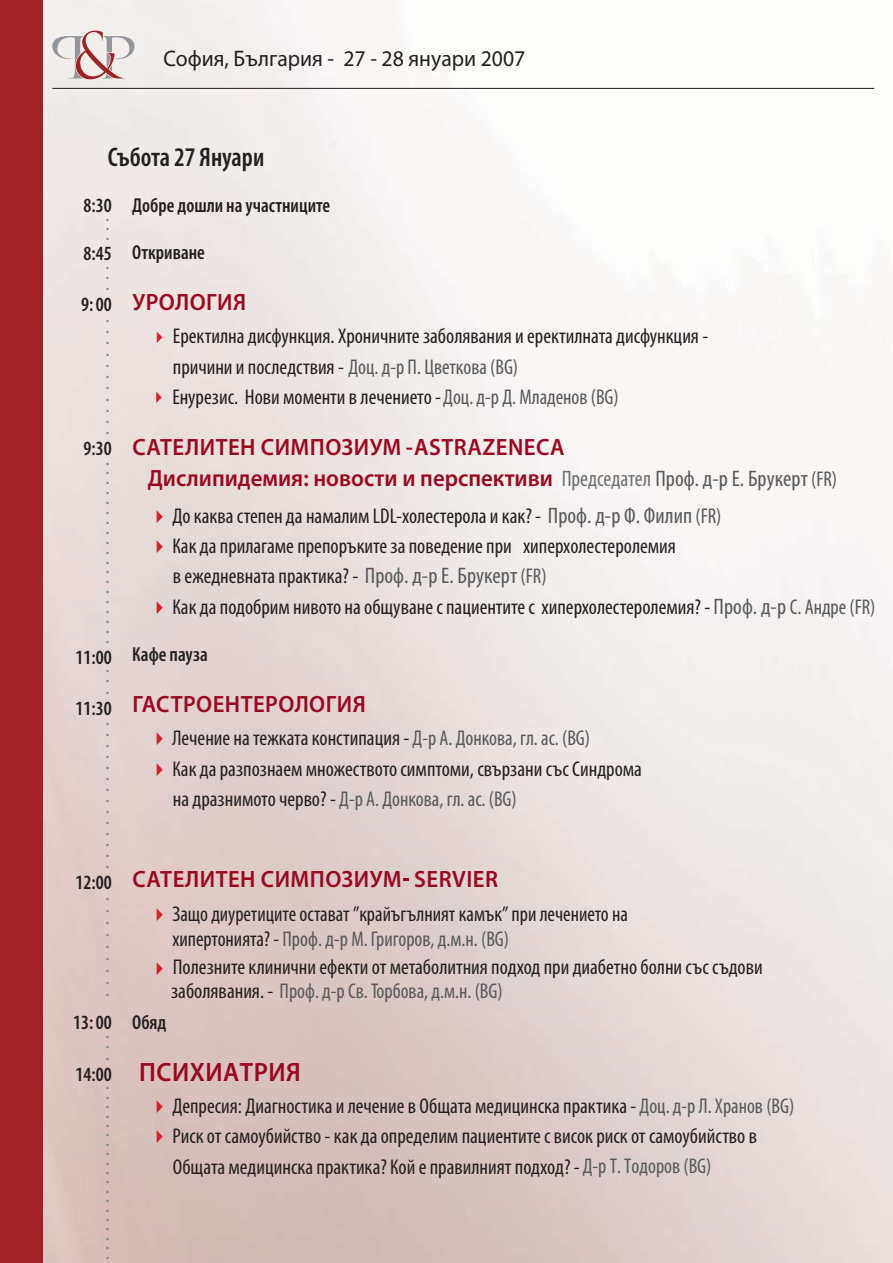
<style>
.page{position:relative;width:893px;height:1263px;background:#fff}
.page>*{position:absolute;margin:0;border:0;box-sizing:border-box;transform-origin:0 0}
.t1{font:600 condensed 27px "Myriad Pro";letter-spacing:-.005em;color:#231f20;scale:.96 1}
.t2{font:600 26.55px "Myriad Pro";letter-spacing:.02em;color:#9b0621;scale:.96 1}
.t3{font:600 23.7px/31.3px "Myriad Pro";letter-spacing:.02em;color:#9b0621;scale:.96 1}
.t4{font:22.5px "Myriad Pro";color:#231f20;scale:.96 1}
.t5{font:condensed 21.45px/30.5px "Myriad Pro";color:#231f20}
.t6{font:condensed 21.45px/25.7px "Myriad Pro";color:#231f20;scale:.96 1}
.t7{font:600 condensed 20.25px "Myriad Pro";color:#231f20;scale:.96 1}
.t8{font:condensed 20.25px/29.7px "Myriad Pro";color:#808284;scale:1.08 1}
.s1{color:#58595b}
.s2{font-weight:400;font-stretch:condensed;font-size:22.5px;color:#6d6f71}
.s3{font-weight:400;font-stretch:condensed;font-size:22.5px;color:#58595b}
.s4{font-weight:400;font-stretch:condensed;font-size:21.45px;color:#58595b}
.s5{color:#d2232a}
.s6{font-size:22.5px;color:#58595b}
</style>
<div class="page">
<img style="left:43px;top:0;width:850px;height:1263px">
<hr style="left:52px;top:88px;width:822px;height:1px;background:#231f20">
<svg style="left:52px;top:31px;width:83px;height:48px;background:#dac8c6"></svg>
<div style="left:0;top:0;width:43px;height:1263px;background:#a02225"></div>
<svg style="left:157px;top:331px;width:5px;height:12px"></svg>
<svg style="left:156px;top:392px;width:6px;height:11px"></svg>
<p class="t4" style="left:164px;top:45px;width:378px">София, България - 27 - 28 януари 2007</p>
<p class="t1" style="left:108px;top:140px;width:165px">Събота 27 Януари</p>
<p class="t7" style="left:84px;top:192px;width:31px">8:30</p>
<p class="t7" style="left:84px;top:241px;width:31px">8:45</p>
<p class="t7" style="left:81px;top:292px;width:33px">9: 00</p>
<p class="t8" style="left:106px;top:199px;width:5px">.</p>
<p class="t8" style="left:106px;top:208px;width:5px">.</p>
<p class="t8" style="left:106px;top:218px;width:5px">. .</p>
<p class="t8" style="left:106px;top:257px;width:5px">.</p>
<p class="t8" style="left:106px;top:268px;width:5px;line-height:31.5px">. .</p>
<p class="t8" style="left:106px;top:311px;width:5px">.</p>
<p class="t8" style="left:106px;top:323px;width:5px">.</p>
<p class="t8" style="left:106px;top:334px;width:5px">.</p>
<p class="t8" style="left:106px;top:345px;width:5px">.</p>
<p class="t8" style="left:106px;top:356px;width:5px">.</p>
<p class="t8" style="left:106px;top:368px;width:5px">.</p>
<p class="t8" style="left:106px;top:379px;width:5px">.</p>
<p class="t8" style="left:106px;top:390px;width:5px">.</p>
<p class="t8" style="left:106px;top:401px;width:5px">.</p>
<p class="t8" style="left:106px;top:412px;width:5px;line-height:30.2px">. .</p>
<p class="t8" style="left:106px;top:453px;width:5px">.</p>
<p class="t8" style="left:106px;top:463px;width:5px">.</p>
<p class="t8" style="left:106px;top:472px;width:5px">.</p>
<p class="t8" style="left:106px;top:482px;width:5px">.</p>
<p class="t8" style="left:106px;top:492px;width:5px">.</p>
<p class="t8" style="left:106px;top:502px;width:5px">.</p>
<p class="t8" style="left:106px;top:512px;width:5px">.</p>
<p class="t8" style="left:106px;top:522px;width:5px">.</p>
<p class="t8" style="left:106px;top:532px;width:5px">.</p>
<p class="t8" style="left:106px;top:542px;width:5px">.</p>
<p class="t8" style="left:106px;top:552px;width:5px">.</p>
<p class="t8" style="left:106px;top:562px;width:5px">.</p>
<p class="t8" style="left:106px;top:571px;width:5px">.</p>
<p class="t8" style="left:106px;top:581px;width:5px">.</p>
<p class="t8" style="left:106px;top:591px;width:5px">.</p>
<p class="t8" style="left:106px;top:601px;width:5px">.</p>
<p class="t8" style="left:106px;top:611px;width:5px">.</p>
<p class="t8" style="left:106px;top:621px;width:5px">. .</p>
<p class="t8" style="left:106px;top:660px;width:5px">.</p>
<p class="t8" style="left:106px;top:671px;width:5px;line-height:31.2px">. .</p>
<p class="t8" style="left:106px;top:714px;width:5px">.</p>
<p class="t8" style="left:106px;top:725px;width:5px">.</p>
<p class="t8" style="left:106px;top:736px;width:5px">.</p>
<p class="t8" style="left:106px;top:747px;width:5px">.</p>
<p class="t8" style="left:106px;top:758px;width:5px">.</p>
<p class="t8" style="left:106px;top:769px;width:5px">.</p>
<p class="t8" style="left:106px;top:780px;width:5px">.</p>
<p class="t8" style="left:106px;top:791px;width:5px">.</p>
<p class="t8" style="left:106px;top:802px;width:5px">.</p>
<p class="t8" style="left:106px;top:813px;width:5px">.</p>
<p class="t8" style="left:106px;top:824px;width:5px">.</p>
<p class="t8" style="left:106px;top:835px;width:5px">.</p>
<p class="t8" style="left:106px;top:845px;width:5px;line-height:32.1px">. .</p>
<p class="t8" style="left:106px;top:890px;width:5px">.</p>
<p class="t8" style="left:106px;top:902px;width:5px">.</p>
<p class="t8" style="left:106px;top:914px;width:5px">.</p>
<p class="t8" style="left:106px;top:926px;width:5px">.</p>
<p class="t8" style="left:106px;top:938px;width:5px">.</p>
<p class="t8" style="left:106px;top:950px;width:5px">.</p>
<p class="t8" style="left:106px;top:962px;width:5px">.</p>
<p class="t8" style="left:106px;top:968px;width:5px;line-height:42px">. .</p>
<p class="t8" style="left:106px;top:1026px;width:5px">.</p>
<p class="t8" style="left:106px;top:1038px;width:5px">. .</p>
<p class="t8" style="left:106px;top:1077px;width:5px">.</p>
<p class="t8" style="left:106px;top:1086px;width:5px">.</p>
<p class="t8" style="left:106px;top:1096px;width:5px">.</p>
<p class="t8" style="left:106px;top:1105px;width:5px">.</p>
<p class="t8" style="left:106px;top:1114px;width:5px">.</p>
<p class="t8" style="left:106px;top:1124px;width:5px">.</p>
<p class="t8" style="left:106px;top:1133px;width:5px">.</p>
<p class="t8" style="left:106px;top:1143px;width:5px">.</p>
<p class="t8" style="left:106px;top:1152px;width:5px">.</p>
<p class="t8" style="left:106px;top:1161px;width:5px">.</p>
<p class="t8" style="left:106px;top:1171px;width:5px">.</p>
<p class="t8" style="left:106px;top:1180px;width:5px">.</p>
<p class="t8" style="left:106px;top:1190px;width:5px">.</p>
<p class="t8" style="left:106px;top:1199px;width:5px">.</p>
<p class="t8" style="left:106px;top:1209px;width:5px">.</p>
<p class="t8" style="left:106px;top:1218px;width:5px">.</p>
<p class="t8" style="left:106px;top:1227px;width:5px">.</p>
<p class="t8" style="left:106px;top:1237px;width:5px">.</p>
<p class="t7" style="left:84px;top:436px;width:31px">9:30</p>
<p class="t7" style="left:76px;top:644px;width:39px">11:00</p>
<p class="t7" style="left:76px;top:695px;width:39px">11:30</p>
<p class="t7" style="left:76px;top:870px;width:39px">12:00</p>
<p class="t7" style="left:73px;top:1009px;width:42px">13: 00</p>
<p class="t7" style="left:76px;top:1062px;width:39px">14:00</p>
<p class="t7" style="left:132px;top:192px;width:208px">Добре дошли на участниците</p>
<p class="t7" style="left:132px;top:240px;width:77px">Откриване</p>
<p class="t3" style="left:133px;top:285px;width:120px">УРОЛОГИЯ</p>
<p class="t5" style="left:172px;top:321px;width:537px">Еректилна дисфункция. Хроничните заболявания и еректилната дисфункция - причини и последствия - <span class="s1">Доц. д-р П. Цветкова (BG)<br></span>Енурезис. Нови моменти в лечението - <span class="s1">Доц. д-р Д. Младенов (BG)</span></p>
<p class="t3" style="left:148px;top:430px;width:719px;text-indent:-15px">САТЕЛИТЕН СИМПОЗИУM -ASTRAZENECA<br>Дислипидемия: новости и перспективи <span class="s2">Председател</span> <span class="s3">Проф. д-р Е. Брукерт</span> <span class="s4">(FR)</span></p>
<p class="t5" style="left:150px;top:500px;width:573px"><span class="s5">✔</span> До каква степен да намалим LDL-холестерола и как? - <span class="s6">Проф. д-р Ф. Филип</span> <span class="s1">(FR)</span></p>
<p class="t5" style="left:173px;top:530px;width:504px;text-indent:-23px"><span class="s5">✔</span> Как да прилагаме препоръките за поведение при хиперхолестеролемия в ежедневната практика? - <span class="s6">Проф. д-р Е. Брукерт</span> <span class="s1">(FR)</span></p>
<p class="t5" style="left:150px;top:591px;width:727px"><span class="s5">✔</span> Как да подобрим нивото на общуване с пациентите с хиперхолестеролемия? - <span class="s6">Проф. д-р</span> <span class="s1">C. Андре (FR)</span></p>
<p class="t7" style="left:132px;top:642px;width:80px">Кафе пауза</p>
<p class="t3" style="left:133px;top:687px;width:244px">ГАСТРОЕНТЕРОЛОГИЯ</p>
<p class="t5" style="left:150px;top:723px;width:442px"><span class="s5">✔</span> Лечение на тежката констипация - <span class="s1">Д-р А. Донкова, гл. ас. (BG)</span></p>
<p class="t5" style="left:173px;top:753px;width:470px;text-indent:-23px"><span class="s5">✔</span> Как да разпознаем множеството симптоми, свързани със Синдрома на дразнимото черво? - <span class="s1">Д-р А. Донкова, гл. ас. (BG)</span></p>
<p class="t3" style="left:133px;top:863px;width:382px">САТЕЛИТЕН СИМПОЗИУМ SERVIER</p>
<p class="t6" style="left:172px;top:900px;width:476px;text-indent:-23px"><span class="s5">✔</span> Защо диуретиците остават ”крайъгълният камък” при лечението на хипертонията? - <span class="s1">Проф. д-р М. Григоров, д.м.н. (BG)</span></p>
<p class="t5" style="left:171px;top:955px;width:593px;line-height:23.7px;text-indent:-22px"><span class="s5">✔</span> Полезните клинични ефекти от метаболитния подход при диабетно болни със съдови заболявания. - <span class="s1">Проф. д-р Св. Торбова, д.м.н. (BG)</span></p>
<p class="t7" style="left:132px;top:1009px;width:37px">Обяд</p>
<p class="t2" style="left:139px;top:1055px;width:170px">ПСИХИАТРИЯ</p>
<p class="t5" style="left:150px;top:1090px;width:646px"><span class="s5">✔</span> Депресия: Диагностика и лечение в Общата медицинска практика - <span class="s1">Доц. д-р Л. Хранов (BG)</span></p>
<p class="t5" style="left:173px;top:1121px;width:586px;text-indent:-23px"><span class="s5">✔</span> Риск от самоубийство - как да определим пациентите с висок риск от самоубийство в<br>Общата медицинска практика? Кой е правилният подход? -<span class="s1">Д-р Т. Тодоров (BG)</span></p>
</div>
